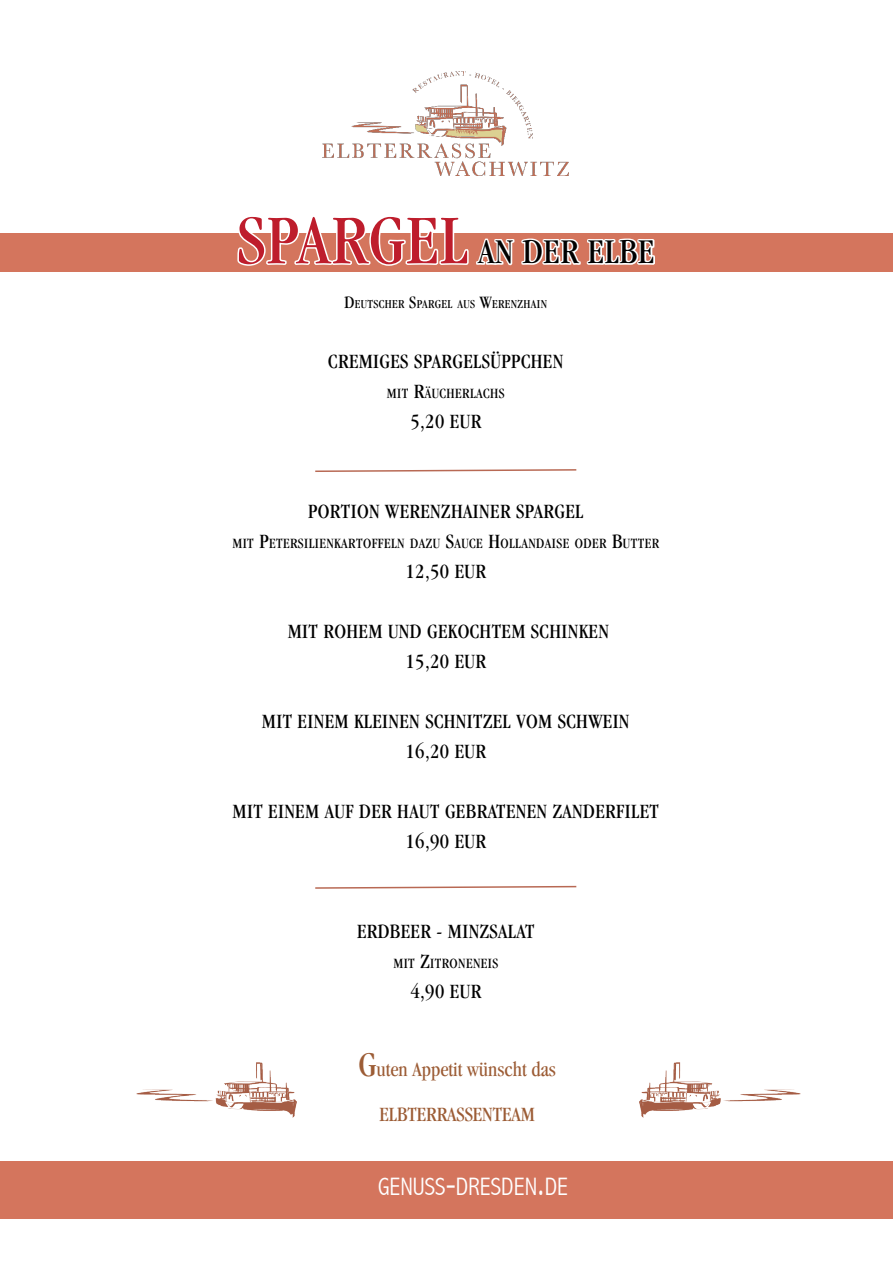
<style>
.page{position:relative;width:893px;height:1263px;background:#fff}
.page>*{position:absolute;margin:0;border:0;box-sizing:border-box;transform-origin:0 0}
.t1{font:condensed 36px "Garamond";letter-spacing:.02em;color:#000}
.t2{font:300 condensed 25.2px "Abadi";color:#fff}
.t3{font:condensed 21px "Garamond";letter-spacing:.02em;color:#000}
.t4{font:condensed 21px "Garamond";color:#9c5c35}
.t5{font:condensed 14.7px "Garamond";letter-spacing:.03em;color:#000}
.t6{font:condensed 12.6px "Garamond";letter-spacing:.03em;color:#000}
.s1{font-size:72px;color:#be1d2c}
.s2{font-size:18px}
.s3{font-size:21px}
.s4{font-size:36px}
</style>
<div class="page">
<img style="left:323px;top:71px;width:246px;height:104px">
<img style="left:640px;top:1063px;width:160px;height:54px">
<div style="left:0;top:1161px;width:893px;height:57px;background:#d4755d"></div>
<div style="left:0;top:233px;width:893px;height:39px;background:#d4755d"></div>
<svg style="left:237px;top:233px;width:418px;height:33px"></svg>
<img style="left:136px;top:1063px;width:160px;height:54px">
<svg style="left:315px;top:469px;width:262px;height:3px"></svg>
<svg style="left:315px;top:885px;width:262px;height:4px"></svg>
<p class="t1" style="left:237px;top:232px;width:419px"><span class="s1">SPARGEL</span> AN DER ELBE</p>
<p class="t6" style="left:344px;top:297px;width:204px"><span class="s2">D</span>EUTSCHER <span class="s2">S</span>PARGEL AUS <span class="s2">W</span>ERENZHAIN</p>
<p class="t3" style="left:328px;top:350px;width:236px">CREMIGES SPARGELSÜPPCHEN</p>
<p class="t5" style="left:387px;top:385px;width:119px">MIT <span class="s3">R</span>ÄUCHERLACHS</p>
<p class="t3" style="left:410px;top:410px;width:72px">5,20 EUR</p>
<p class="t3" style="left:308px;top:500px;width:277px">PORTION WERENZHAINER SPARGEL</p>
<p class="t5" style="left:232px;top:535px;width:428px">MIT <span class="s3">P</span>ETERSILIENKARTOFFELN DAZU <span class="s3">S</span>AUCE <span class="s3">H</span>OLLANDAISE ODER <span class="s3">B</span>UTTER</p>
<p class="t3" style="left:405px;top:560px;width:82px">12,50 EUR</p>
<p class="t3" style="left:288px;top:620px;width:323px">MIT ROHEM UND GEKOCHTEM SCHINKEN</p>
<p class="t3" style="left:405px;top:650px;width:82px">15,20 EUR</p>
<p class="t3" style="left:262px;top:710px;width:369px">MIT EINEM KLEINEN SCHNITZEL VOM SCHWEIN</p>
<p class="t3" style="left:405px;top:740px;width:82px">16,20 EUR</p>
<p class="t3" style="left:233px;top:800px;width:428px">MIT EINEM AUF DER HAUT GEBRATENEN ZANDERFILET</p>
<p class="t3" style="left:405px;top:830px;width:82px">16,90 EUR</p>
<p class="t3" style="left:357px;top:920px;width:179px">ERDBEER - MINZSALAT</p>
<p class="t5" style="left:393px;top:955px;width:106px">MIT <span class="s3">Z</span>ITRONENEIS</p>
<p class="t3" style="left:410px;top:980px;width:72px">4,90 EUR</p>
<p class="t4" style="left:358px;top:1057px;width:199px"><span class="s4">G</span>uten Appetit wünscht das</p>
<p class="t4" style="left:380px;top:1102px;width:157px">ELBTERRASSENTEAM</p>
<p class="t2" style="left:378px;top:1172px;width:192px">GENUSS<span class="s4">-</span>DRESDEN<span class="s4">.</span>DE</p>
</div>
